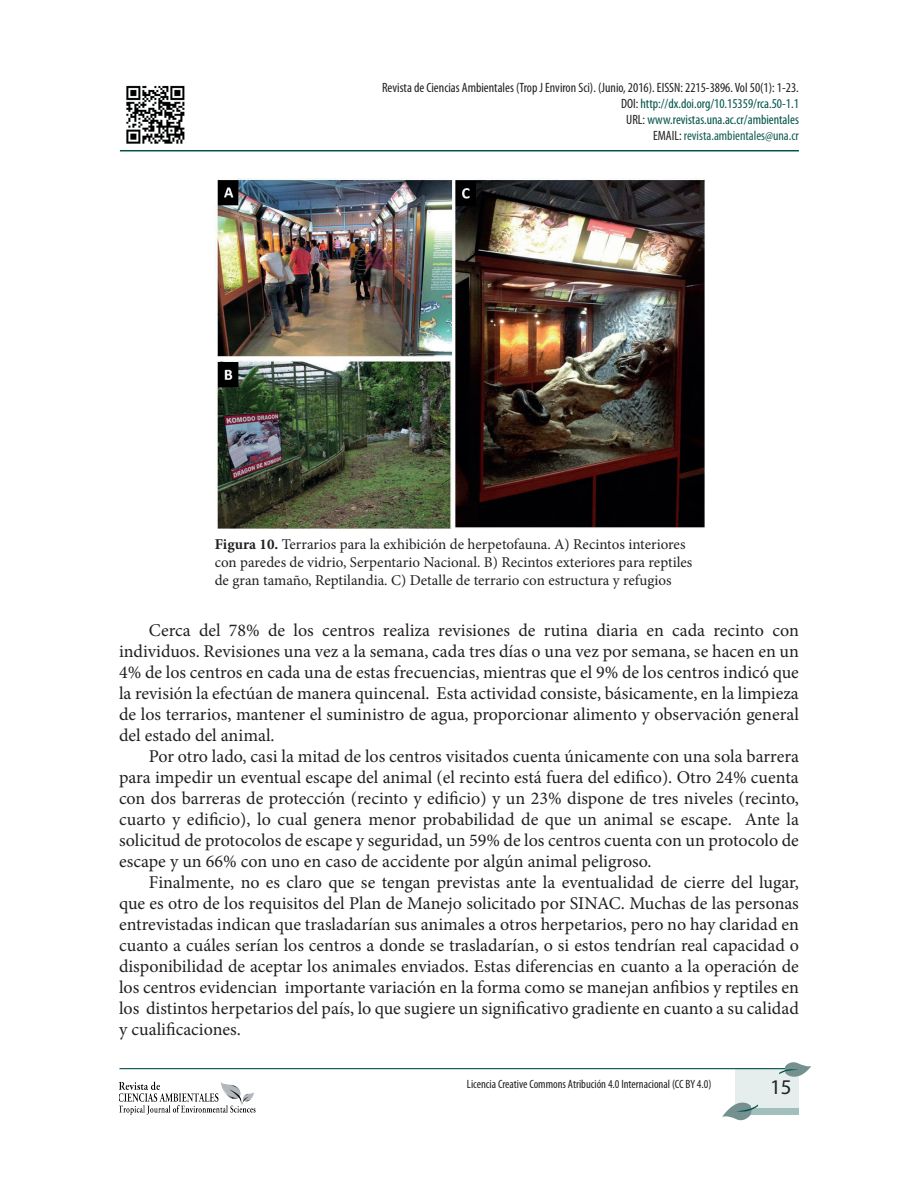
<style>
.page{position:relative;width:918px;height:1188px;background:#fff}
.page>*{position:absolute;margin:0;border:0;box-sizing:border-box;transform-origin:0 0}
.t1{font:21px "Myriad Pro";color:#231f20}
.t2{font:18px/21px "Minion Pro";color:#231f20;text-align:justify}
.t3{font:15px/18px "Minion Pro";color:#231f20}
.t4{font:condensed 13.5px/16.2px "Myriad Pro";color:#231f20;text-align:right}
.t5{font:condensed 12px "Myriad Pro";color:#231f20}
.s1{color:#02524b}
.s2{color:#145c57}
.s3{font-weight:700}
</style>
<div class="page">
<img style="left:126px;top:85px;width:59px;height:59px">
<hr style="left:120px;top:150px;width:679px;height:1px;background:#02524b">
<hr style="left:119px;top:1068px;width:680px;height:1px;background:#02524b">
<div style="left:735px;top:1068px;width:64px;height:46px;background:#e6eeed"></div>
<div style="left:735px;top:1108px;width:64px;height:6px;background:#a2bfbc"></div>
<svg style="left:722px;top:1103px;width:36px;height:17px"></svg>
<svg style="left:779px;top:1062px;width:32px;height:15px"></svg>
<img style="left:119px;top:1081px;width:137px;height:33px">
<img style="left:216px;top:179px;width:488px;height:349px">
<p class="t4" style="left:382px;top:79px;width:418px">Revista de Ciencias Ambientales (Trop J Environ Sci). (Junio, 2016). EISSN: 2215-3896. Vol 50(1): 1-23.<br>DOI: <span class="s1">http://dx.doi.org/10.15359/rca.50-1.1<br></span>URL: <span class="s1">www.revistas.una.ac.cr/ambientales<br></span>EMAIL: <span class="s2">revista.ambientales@una.cr</span></p>
<p class="t3" style="left:215px;top:535px;width:479px"><span class="s3">Figura 10.</span> Terrarios para la exhibición de herpetofauna. A) Recintos interiores con paredes de vidrio, Serpentario Nacional. B) Recintos exteriores para reptiles de gran tamaño, Reptilandia. C) Detalle de terrario con estructura y refugios</p>
<p class="t2" style="left:119px;top:620px;width:681px;text-indent:30px">Cerca del 78% de los centros realiza revisiones de rutina diaria en cada recinto con individuos. Revisiones una vez a la semana, cada tres días o una vez por semana, se hacen en un 4% de los centros en cada una de estas frecuencias, mientras que el 9% de los centros indicó que la revisión la efectúan de manera quincenal. Esta actividad consiste, básicamente, en la limpieza de los terrarios, mantener el suministro de agua, proporcionar alimento y observación general del estado del animal.</p>
<p class="t2" style="left:119px;top:746px;width:681px;text-indent:30px">Por otro lado, casi la mitad de los centros visitados cuenta únicamente con una sola barrera para impedir un eventual escape del animal (el recinto está fuera del edifico). Otro 24% cuenta con dos barreras de protección (recinto y edificio) y un 23% dispone de tres niveles (recinto, cuarto y edificio), lo cual genera menor probabilidad de que un animal se escape. Ante la solicitud de protocolos de escape y seguridad, un 59% de los centros cuenta con un protocolo de escape y un 66% con uno en caso de accidente por algún animal peligroso.</p>
<p class="t2" style="left:119px;top:872px;width:681px;text-indent:30px">Finalmente, no es claro que se tengan previstas ante la eventualidad de cierre del lugar, que es otro de los requisitos del Plan de Manejo solicitado por SINAC. Muchas de las personas entrevistadas indican que trasladarían sus animales a otros herpetarios, pero no hay claridad en cuanto a cuáles serían los centros a donde se trasladarían, o si estos tendrían real capacidad o disponibilidad de aceptar los animales enviados. Estas diferencias en cuanto a la operación de los centros evidencian importante variación en la forma como se manejan anfibios y reptiles en los distintos herpetarios del país, lo que sugiere un significativo gradiente en cuanto a su calidad y cualificaciones.</p>
<p class="t5" style="left:467px;top:1077px;width:246px">Licencia Creative Commons Atribución 4.0 Internacional (CC BY 4.0)</p>
<p class="t1" style="left:770px;top:1074px;width:23px">15</p>
</div>
